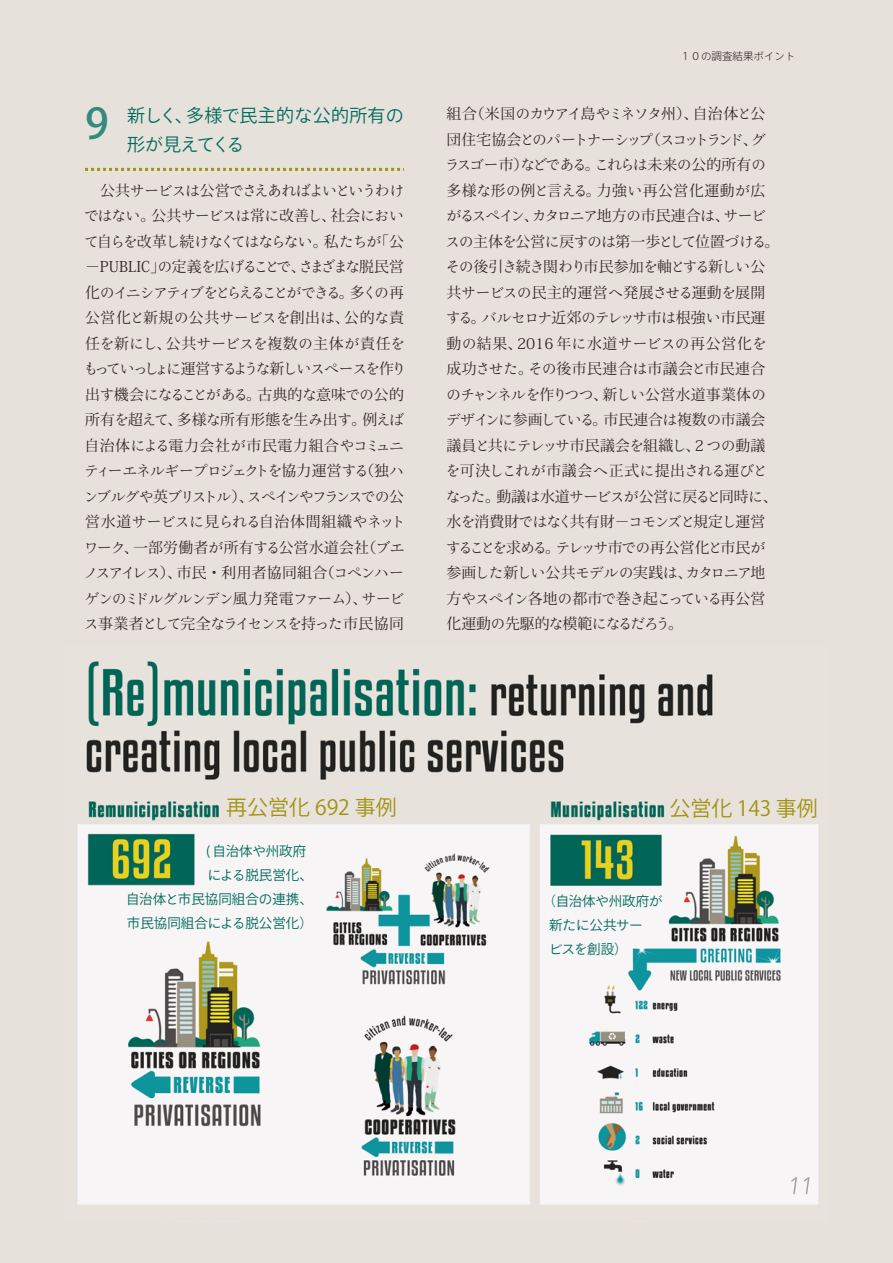
<style>
.page{position:relative;width:893px;height:1263px;background:#e7e1dc}
.page>*{position:absolute;margin:0;border:0;box-sizing:border-box;transform-origin:0 0}
.t1{font:500 42px "Ryo Gothic Plus N";color:#338a7d}
.t2{font:21px "Ryo Gothic Plus N";color:#a29312}
.t3{font:18px/28.5px "Ryo Gothic Plus N";color:#006c5d}
.t4{font:14.85px/25.5px "Ryo Text Plus N";letter-spacing:-.045em;color:#2e2624}
.t5{font:13.5px "Ryo Gothic Plus N";color:#006c5d}
.t6{font:13.5px/24px "Ryo Gothic Plus N";letter-spacing:-.02em;color:#006c5d}
.t7{font:300 10.5px "Ryo Gothic Plus N";color:#231815}
</style>
<div class="page">
<img style="left:77px;top:661px;width:741px;height:544px">
<svg style="left:85px;top:168px;width:319px;height:3px"></svg>
<svg style="left:791px;top:1177px;width:6px;height:17px"></svg>
<svg style="left:804px;top:1177px;width:5px;height:17px"></svg>
<p class="t7" style="left:680px;top:49px;width:117px">１０の調査結果ポイント</p>
<h1 class="t1" style="left:85px;top:97px;width:25px">9</h1>
<p class="t4" style="left:445px;top:101px;width:336px">組合（米国のカウアイ島やミネソタ州）、自治体と公団住宅協会とのパートナーシップ（スコットランド、グラスゴー市）などである。これらは未来の公的所有の多様な形の例と言える。力強い再公営化運動が広がるスペイン、カタロニア地方の市民連合は、サービスの主体を公営に戻すのは第一歩として位置づける。その後引き続き関わり市民参加を軸とする新しい公共サービスの民主的運営へ発展させる運動を展開する。バルセロナ近郊のテレッサ市は根強い市民運動の結果、2016 年に水道サービスの再公営化を成功させた。その後市民連合は市議会と市民連合のチャンネルを作りつつ、新しい公営水道事業体のデザインに参画している。市民連合は複数の市議会議員と共にテレッサ市民議会を組織し、2 つの動議を可決しこれが市議会へ正式に提出される運びとなった。動議は水道サービスが公営に戻ると同時に、水を消費財ではなく共有財－コモンズと規定し運営することを求める。テレッサ市での再公営化と市民が参画した新しい公共モデルの実践は、カタロニア地方やスペイン各地の都市で巻き起こっている再公営化運動の先駆的な模範になるだろう。</p>
<p class="t3" style="left:127px;top:102px;width:278px">新しく、多様で民主的な公的所有の形が見えてくる</p>
<p class="t4" style="left:83px;top:178px;width:325px;text-indent:17px">公共サービスは公営でさえあればよいというわけではない。公共サービスは常に改善し、社会において自らを改革し続けなくてはならない。私たちが「公－PUBLIC」の定義を広げることで、さまざまな脱民営化のイニシアティブをとらえることができる。多くの再公営化と新規の公共サービスを創出は、公的な責任を新にし、公共サービスを複数の主体が責任をもっていっしょに運営するような新しいスペースを作り出す機会になることがある。古典的な意味での公的所有を超えて、多様な所有形態を生み出す。例えば自治体による電力会社が市民電力組合やコミュニティーエネルギープロジェクトを協力運営する（独ハンブルグや英ブリストル）、スペインやフランスでの公営水道サービスに見られる自治体間組織やネットワーク、一部労働者が所有する公営水道会社（ブエノスアイレス）、市民・利用者協同組合（コペンハーゲンのミドルグルンデン風力発電ファーム）、サービス事業者として完全なライセンスを持った市民協同</p>
<h2 class="t2" style="left:226px;top:795px;width:172px">再公営化 692 事例</h2>
<h2 class="t2" style="left:670px;top:795px;width:150px">公営化 143 事例</h2>
<p class="t5" style="left:206px;top:843px;width:102px">( 自治体や州政府</p>
<p class="t5" style="left:208px;top:867px;width:107px">による脱民営化、</p>
<p class="t5" style="left:126px;top:891px;width:188px">自治体と市民協同組合の連携、</p>
<p class="t5" style="left:127px;top:915px;width:188px">市民協同組合による脱公営化）</p>
<p class="t6" style="left:549px;top:890px;width:115px;text-indent:-6px">（自治体や州政府が新たに公共サー<br>ビスを創設）</p>
</div>
